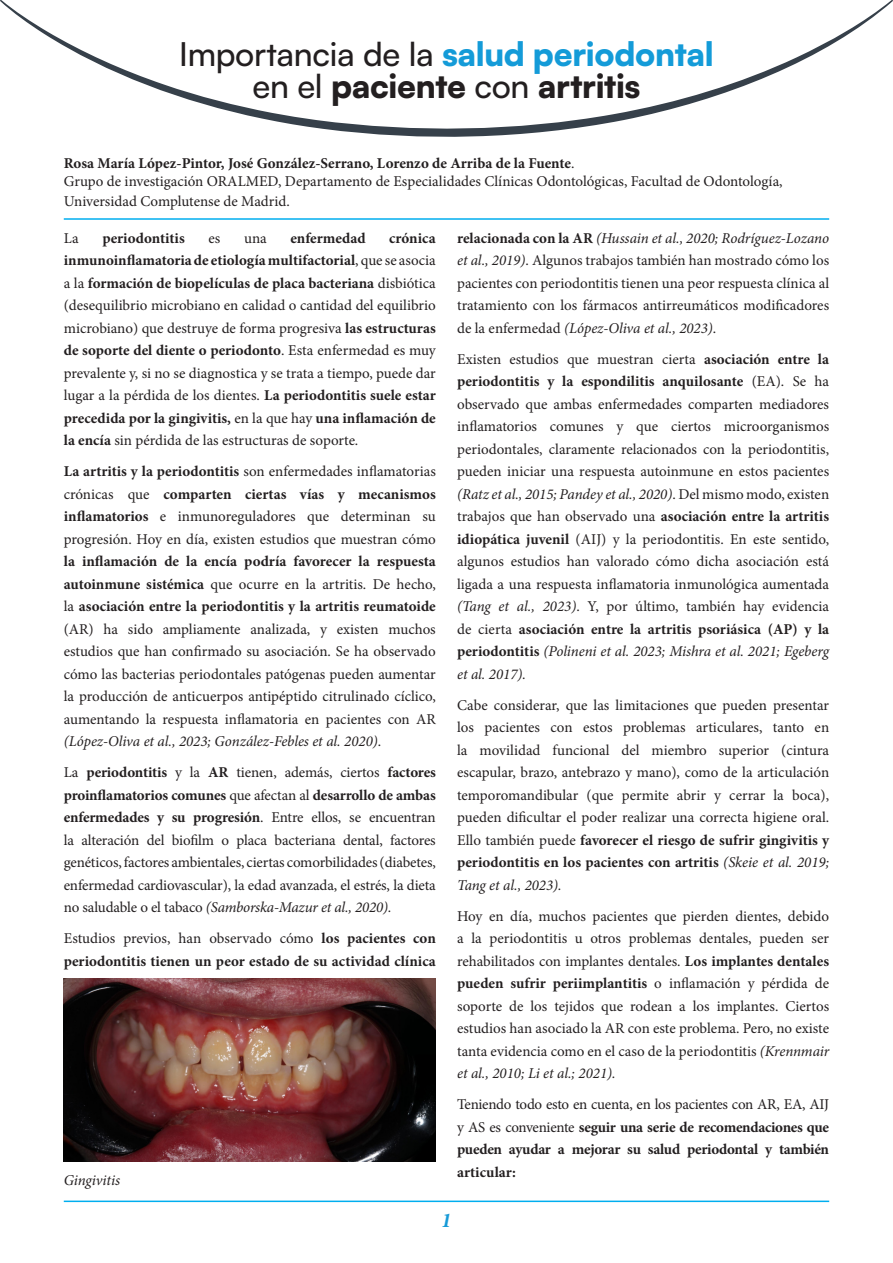
<style>
.page{position:relative;width:893px;height:1263px;background:#fff}
.page>*{position:absolute;margin:0;border:0;box-sizing:border-box;transform-origin:0 0}
.t1{font:500 33px/31.5px "Satoshi";color:#231f20;text-align:center}
.t2{font:italic 700 21px "Minion Pro";color:#179ad7}
.t3{font:15px/22.5px "Minion Pro";color:#231f20;text-align:justify}
.t4{font:700 15px/22.5px "Minion Pro";letter-spacing:-.005em;color:#231f20}
.t5{font:italic 15px "Minion Pro";letter-spacing:-.015em;color:#231f20}
.s1{font-weight:900;color:#149bd8}
.s2{font-weight:900}
.s3{font-weight:700}
.s4{font-style:italic}
.s5{font-weight:400}
</style>
<div class="page">
<hr style="left:64px;top:1200px;width:765px;height:2px;background:#00aeef">
<img style="left:64px;top:978px;width:372px;height:183px">
<svg style="left:0;top:0;width:893px;height:137px"></svg>
<hr style="left:64px;top:218px;width:765px;height:2px;background:#00aeef">
<h1 class="t1" style="left:179px;top:37px;width:536px">Importancia de la <span class="s1">salud periodontal </span>en el <span class="s2">paciente</span> con <span class="s2">artritis</span></h1>
<p class="t3" style="left:64px;top:154px;width:720px;line-height:18px"><span class="s3">Rosa María López-Pintor, José González-Serrano, Lorenzo de Arriba de la Fuente</span>.<br>Grupo de investigación ORALMED, Departamento de Especialidades Clínicas Odontológicas, Facultad de Odontología,</p>
<p class="t3" style="left:64px;top:190px;width:228px">Universidad Complutense de Madrid.</p>
<p class="t3" style="left:64px;top:227px;width:16px">La</p>
<p class="t4" style="left:102px;top:226px;width:84px">periodontitis</p>
<p class="t3" style="left:208px;top:227px;width:13px">es</p>
<p class="t3" style="left:244px;top:227px;width:24px">una</p>
<p class="t4" style="left:290px;top:226px;width:77px">enfermedad</p>
<p class="t3" style="left:64px;top:227px;width:374px;text-indent:326px"><span class="s3">crónica inmunoinflamatoria de etiología multifactorial</span>, que se asocia a la <span class="s3">formación de biopelículas de placa bacteriana</span> disbiótica (desequilibrio microbiano en calidad o cantidad del equilibrio microbiano) que destruye de forma progresiva <span class="s3">las estructuras de soporte del diente o periodonto</span>. Esta enfermedad es muy prevalente y, si no se diagnostica y se trata a tiempo, puede dar lugar a la pérdida de los dientes. <span class="s3">La periodontitis suele estar precedida por la gingivitis,</span> en la que hay <span class="s3">una inflamación de la encía</span> sin pérdida de las estructuras de soporte.</p>
<p class="t3" style="left:64px;top:460px;width:374px"><span class="s3">La artritis y la periodontitis</span> son enfermedades inflamatorias crónicas que <span class="s3">comparten ciertas vías y mecanismos inflamatorios</span> e inmunoreguladores que determinan su progresión. Hoy en día, existen estudios que muestran cómo</p>
<p class="t3" style="left:64px;top:550px;width:374px"><span class="s3">la inflamación de la encía podría favorecer la respuesta autoinmune sistémica</span> que ocurre en la artritis. De hecho, la <span class="s3">asociación entre la periodontitis y la artritis reumatoide </span>(AR) ha sido ampliamente analizada, y existen muchos estudios que han confirmado su asociación. Se ha observado cómo las bacterias periodontales patógenas pueden aumentar la producción de anticuerpos antipéptido citrulinado cíclico, aumentando la respuesta inflamatoria en pacientes con AR <span class="s4">(López-Oliva et al., 2023; González-Febles et al. 2020)</span>.</p>
<p class="t3" style="left:64px;top:761px;width:374px">La <span class="s3">periodontitis</span> y la <span class="s3">AR</span> tienen, además, ciertos <span class="s3">factores proinflamatorios comunes</span> que afectan al <span class="s3">desarrollo de ambas enfermedades y su progresión</span>. Entre ellos, se encuentran la alteración del biofilm o placa bacteriana dental, factores genéticos, factores ambientales, ciertas comorbilidades (diabetes, enfermedad cardiovascular), la edad avanzada, el estrés, la dieta no saludable o el tabaco <span class="s4">(Samborska-Mazur et al., 2020).</span></p>
<p class="t4" style="left:64px;top:927px;width:374px"><span class="s5">Estudios previos, han observado cómo</span> los pacientes con periodontitis tienen un peor estado de su actividad clínica</p>
<p class="t5" style="left:64px;top:1169px;width:58px">Gingivitis</p>
<p class="t3" style="left:457px;top:227px;width:374px"><span class="s3">relacionada con la AR</span> <span class="s4">(Hussain et al., 2020; Rodríguez-Lozano et al., 2019)</span>. Algunos trabajos también han mostrado cómo los pacientes con periodontitis tienen una peor respuesta clínica al tratamiento con los fármacos antirreumáticos modificadores de la enfermedad <span class="s4">(López-Oliva et al., 2023)</span>.</p>
<p class="t3" style="left:457px;top:348px;width:374px">Existen estudios que muestran cierta <span class="s3">asociación entre la periodontitis y la espondilitis anquilosante</span> (EA). Se ha observado que ambas enfermedades comparten mediadores inflamatorios comunes y que ciertos microorganismos periodontales, claramente relacionados con la periodontitis, pueden iniciar una respuesta autoinmune en estos pacientes <span class="s4">(Ratz et al., 2015; Pandey et al., 2020)</span>. Del mismo modo, existen trabajos que han observado una <span class="s3">asociación entre la artritis idiopática juvenil</span> (AIJ) y la periodontitis. En este sentido, algunos estudios han valorado cómo dicha asociación está ligada a una respuesta inflamatoria inmunológica aumentada <span class="s4">(Tang et al., 2023)</span>. Y, por último, también hay evidencia de cierta <span class="s3">asociación entre la artritis psoriásica (AP) y la periodontitis</span> <span class="s4">(Polineni et al. 2023; Mishra et al. 2021; Egeberg et al. 2017).</span></p>
<p class="t3" style="left:457px;top:694px;width:374px">Cabe considerar, que las limitaciones que pueden presentar los pacientes con estos problemas articulares, tanto en la movilidad funcional del miembro superior (cintura escapular, brazo, antebrazo y mano), como de la articulación temporomandibular (que permite abrir y cerrar la boca), pueden dificultar el poder realizar una correcta higiene oral.<br>Ello también puede <span class="s3">favorecer el riesgo de sufrir gingivitis y periodontitis en los pacientes con artritis</span> <span class="s4">(Skeie et al. 2019; Tang et al., 2023).</span></p>
<p class="t3" style="left:457px;top:905px;width:374px">Hoy en día, muchos pacientes que pierden dientes, debido a la periodontitis u otros problemas dentales, pueden ser rehabilitados con implantes dentales. <span class="s3">Los implantes dentales pueden sufrir periimplantitis</span> o inflamación y pérdida de soporte de los tejidos que rodean a los implantes. Ciertos estudios han asociado la AR con este problema. Pero, no existe tanta evidencia como en el caso de la periodontitis <span class="s4">(Krennmair et al., 2010; Li et al.; 2021).</span></p>
<p class="t4" style="left:457px;top:1093px;width:374px;text-align:justify"><span class="s5">Teniendo todo esto en cuenta, en los pacientes con AR, EA, AIJ y AS es conveniente</span> seguir una serie de recomendaciones que pueden ayudar a mejorar su salud periodontal y también articular:</p>
<h2 class="t2" style="left:441px;top:1205px;width:12px">1</h2>
</div>
